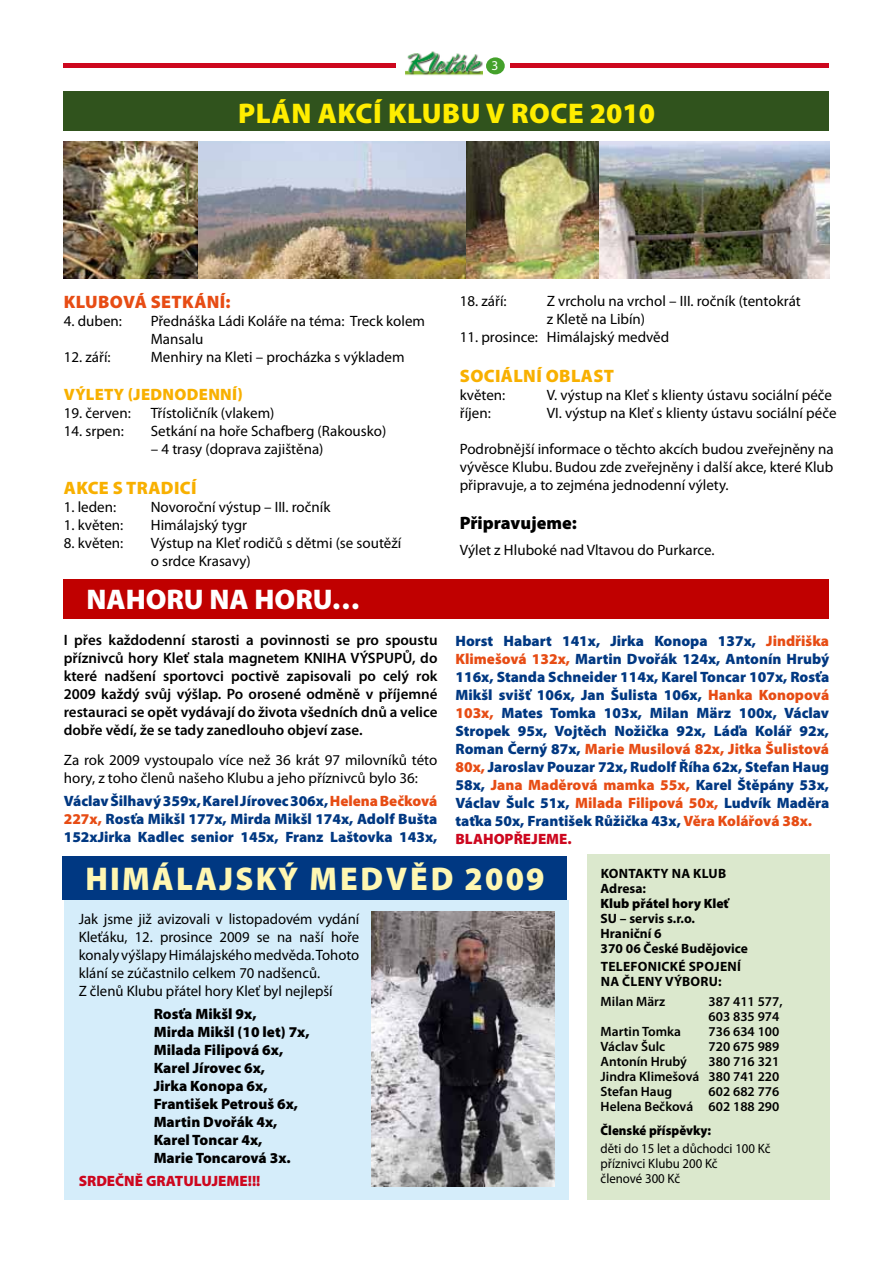
<style>
.page{position:relative;width:893px;height:1263px;background:#fff}
.page>*{position:absolute;margin:0;border:0;box-sizing:border-box;transform-origin:0 0}
.t1{font:900 33px "Myriad Pro";letter-spacing:.07em;color:#fff7b2}
.t2{font:900 28.5px "Myriad Pro";letter-spacing:.02em;color:#ffed00}
.t3{font:900 28.5px "Myriad Pro";color:#fff}
.t4{font:900 18px "Myriad Pro";letter-spacing:.02em;color:#f8b000}
.t5{font:900 18px "Myriad Pro";color:#e74c14}
.t6{font:900 18px "Myriad Pro";color:#000}
.t7{font:900 16.5px "Myriad Pro";letter-spacing:.02em;color:#f8b000}
.t8{font:15px/18px "Myriad Pro";color:#000}
.t9{font:900 15px/18px "Myriad Pro";color:#003882;text-align:justify}
.t10{font:600 15px/18px "Myriad Pro";color:#000;text-align:justify}
.t11{font:900 15px/18px "Myriad Pro";color:#000}
.t12{font:900 15px "Myriad Pro";color:#cd071e}
.t13{font:600 13.5px/15px "Myriad Pro";color:#000}
.t14{font:13.5px/15px "Myriad Pro";color:#000;scale:.95 1}
.t15{font:700 13.5px/15px "Myriad Pro";letter-spacing:.02em;color:#000}
.t16{font:700 13.5px/15px "Myriad Pro";color:#000}
.t17{font:900 13.5px "Myriad Pro";color:#000}
.t18{font:900 13.5px "Myriad Pro";color:#000;scale:.95 1}
.t19{font:13.5px "Myriad Pro";color:#fff}
.s1{color:#e74c14}
.s2{color:#cd071e}
</style>
<div class="page">
<div style="left:64px;top:92px;width:765px;height:39px;background:#30531d"></div>
<div style="left:64px;top:580px;width:765px;height:39px;background:#c00000"></div>
<hr style="left:64px;top:64px;width:765px;height:4px;background:#cd071e">
<div style="left:396px;top:53px;width:114px;height:26px;background:#fff"></div>
<img style="left:406px;top:52px;width:76px;height:24px">
<div style="left:486px;top:57px;width:19px;height:17px;background:#44a12b;border-radius:50%"></div>
<img style="left:64px;top:141px;width:536px;height:138px">
<img style="left:600px;top:141px;width:229px;height:138px">
<div style="left:587px;top:854px;width:242px;height:345px;background:#dbe8cd"></div>
<div style="left:64px;top:900px;width:504px;height:299px;background:#d5edfa"></div>
<div style="left:62px;top:856px;width:505px;height:43px;background:#003882"></div>
<img style="left:371px;top:911px;width:183px;height:275px">
<p class="t19" style="left:492px;top:57px;width:8px">3</p>
<h2 class="t2" style="left:238px;top:94px;width:37px">Plán</h2>
<h2 class="t2" style="left:318px;top:94px;width:108px">akcí Klubu</h2>
<h2 class="t2" style="left:486px;top:94px;width:171px">v roce 2010</h2>
<p class="t5" style="left:64px;top:290px;width:25px">Klubová</p>
<p class="t5" style="left:151px;top:290px;width:33px">setkání</p>
<p class="t5" style="left:226px;top:290px;width:7px">:</p>
<p class="t8" style="left:64px;top:312px;width:60px">4. duben:</p>
<p class="t8" style="left:151px;top:312px;width:276px">Přednáška Ládi Koláře na téma: Treck kolem<br>Mansalu</p>
<p class="t8" style="left:64px;top:348px;width:48px">12. září:</p>
<p class="t8" style="left:151px;top:348px;width:255px">Menhiry na Kleti – procházka s výkladem</p>
<p class="t7" style="left:64px;top:384px;width:100px">Výl ety (jednod</p>
<p class="t7" style="left:199px;top:384px;width:46px">enní)</p>
<p class="t8" style="left:64px;top:404px;width:69px">19. červen:</p>
<p class="t8" style="left:151px;top:404px;width:125px">Třístoličník (vlakem)</p>
<p class="t8" style="left:64px;top:422px;width:62px">14. srpen:</p>
<p class="t8" style="left:151px;top:422px;width:237px">Setkání na hoře Schafberg (Rakousko)</p>
<p class="t8" style="left:151px;top:440px;width:174px">– 4 trasy (doprava zajištěna)</p>
<p class="t4" style="left:64px;top:476px;width:134px">Akce stradicí</p>
<p class="t8" style="left:64px;top:497px;width:54px">1. leden:</p>
<p class="t8" style="left:151px;top:497px;width:181px">Novoroční výstup – III. ročník</p>
<p class="t8" style="left:64px;top:515px;width:61px">1. květen:</p>
<p class="t8" style="left:151px;top:515px;width:98px">Himálajský tygr</p>
<p class="t8" style="left:64px;top:533px;width:61px">8. květen:</p>
<p class="t8" style="left:151px;top:533px;width:252px">Výstup na Kleť rodičů s dětmi (se soutěží o srdce Krasavy)</p>
<p class="t8" style="left:460px;top:292px;width:48px">18. září:</p>
<p class="t8" style="left:547px;top:292px;width:256px">Z vrcholu na vrchol – III. ročník (tentokrát z Kletě na Libín)</p>
<p class="t8" style="left:460px;top:328px;width:211px">11. prosince: Himálajský medvěd</p>
<p class="t4" style="left:460px;top:364px;width:46px">Sociální</p>
<p class="t4" style="left:546px;top:364px;width:13px">obl</p>
<p class="t4" style="left:581px;top:364px;width:24px">ast</p>
<p class="t8" style="left:460px;top:385px;width:47px">květen:</p>
<p class="t8" style="left:547px;top:385px;width:287px">V. výstup na Kleť s klienty ústavu sociální péče</p>
<p class="t8" style="left:460px;top:403px;width:33px">říjen:</p>
<p class="t8" style="left:547px;top:403px;width:291px">VI. výstup na Kleť s klienty ústavu sociální péče</p>
<p class="t8" style="left:460px;top:439px;width:376px;text-align:justify">Podrobnější informace o těchto akcích budou zveřejněny na vývěsce Klubu. Budou zde zveřejněny i další akce, které Klub připravuje, a to zejména jednodenní výlety.</p>
<p class="t6" style="left:460px;top:511px;width:119px">Připravujeme:</p>
<p class="t8" style="left:460px;top:540px;width:256px">Výlet z Hluboké nad Vltavou do Purkarce.</p>
<h2 class="t3" style="left:86px;top:581px;width:276px">NAHORU NA HORU…</h2>
<p class="t10" style="left:64px;top:631px;width:375px">I přes každodenní starosti a povinnosti se pro spoustu příznivců hory Kleť stala magnetem KNIHA VÝSPUPŮ, do které nadšení sportovci poctivě zapisovali po celý rok 2009 každý svůj výšlap. Po orosené odměně v příjemné restauraci se opět vydávají do života všedních dnů a velice dobře vědí, že se tady zanedlouho objeví zase.</p>
<p class="t8" style="left:64px;top:751px;width:375px">Za rok 2009 vystoupalo více než 36 krát 97 milovníků této hory, z toho členů našeho Klubu a jeho příznivců bylo 36:</p>
<p class="t9" style="left:64px;top:791px;width:375px">Václav Šilhavý 359x, Karel Jírovec 306x,<span class="s1">Helena Bečková 227x,</span> Rosťa Mikšl 177x, Mirda Mikšl 174x, Adolf Bušta 152xJirka Kadlec senior 145x, Franz Laštovka 143x,</p>
<p class="t9" style="left:455px;top:631px;width:375px;text-align:left">Horst Habart 141x, Jirka Konopa 137x, <span class="s1">Jindřiška Klimešová 132x,</span> Martin Dvořák 124x, Antonín Hrubý 116x, Standa Schneider 114x, Karel Toncar 107x, Rosťa Mikšl svišť 106x, Jan Šulista 106x, <span class="s1">Hanka Konopová 103x,</span> Mates Tomka 103x, Milan März 100x, Václav Stropek 95x, Vojtěch Nožička 92x, Láďa Kolář 92x, Roman Černý 87x, <span class="s1">Marie Musilová 82x, Jitka Šulistová 80x,</span> Jaroslav Pouzar 72x, Rudolf Říha 62x, Stefan Haug 58x, <span class="s1">Jana Maděrová mamka 55x,</span> Karel Štěpány 53x, Václav Šulc 51x, <span class="s1">Milada Filipová 50x,</span> Ludvík Maděra taťka 50x, František Růžička 43x, <span class="s1">Věra Kolářová 38x.<br></span><span class="s2">BLAHOPŘEJEME.</span></p>
<h1 class="t1" style="left:85px;top:856px;width:461px">HIMÁLAJSKÝ medvěd 2009</h1>
<p class="t8" style="left:79px;top:910px;width:282px">Jak jsme již avizovali v listopadovém vydání Kleťáku, 12. prosince 2009 se na naší hoře konaly výšlapy Himálajského medvěda. Tohoto klání se zúčastnilo celkem 70 nadšenců.<br>Z členů Klubu přátel hory Kleť byl nejlepší</p>
<p class="t11" style="left:154px;top:1004px;width:158px">Rosťa Mikšl 9x,<br>Mirda Mikšl (10 let) 7x,<br>Milada Filipová 6x,<br>Karel Jírovec 6x,<br>Jirka Konopa 6x,<br>František Petrouš 6x,<br>Martin Dvořák 4x,<br>Karel Toncar 4x,<br>Marie Toncarová 3x.</p>
<p class="t12" style="left:79px;top:1170px;width:183px">SRDEČNĚ GRATULUJEME!!!</p>
<p class="t15" style="left:601px;top:866px;width:127px">Kontakty na Klub<br>Adresa:</p>
<p class="t17" style="left:601px;top:895px;width:130px">Klub přátel hory Kleť</p>
<p class="t16" style="left:601px;top:911px;width:149px">SU – servis s.r.o.<br>Hraniční 6<br>370 06 České Budějovice</p>
<p class="t15" style="left:601px;top:959px;width:142px">Telefonické spojení na členy výboru:</p>
<p class="t13" style="left:601px;top:993px;width:66px">Milan März</p>
<p class="t13" style="left:709px;top:993px;width:75px">387 411 577,<br>603 835 974</p>
<p class="t13" style="left:601px;top:1023px;width:82px">Martin Tomka</p>
<p class="t13" style="left:709px;top:1023px;width:72px">736 634 100</p>
<p class="t13" style="left:601px;top:1038px;width:66px">Václav Šulc</p>
<p class="t13" style="left:709px;top:1038px;width:72px">720 675 989</p>
<p class="t13" style="left:601px;top:1053px;width:88px">Antonín Hrubý</p>
<p class="t13" style="left:601px;top:1053px;width:180px;text-align:justify;text-indent:108px">380 716 321<br>Jindra Klimešová 380 741 220<br>Stefan Haug</p>
<p class="t13" style="left:601px;top:1083px;width:180px;text-align:right">602 682 776<br>Helena Bečková 602 188 290</p>
<p class="t18" style="left:601px;top:1121px;width:118px">Členské příspěvky:</p>
<p class="t14" style="left:601px;top:1140px;width:180px">děti do 15 let a důchodci 100 Kč příznivci Klubu 200 Kč<br>členové 300 Kč</p>
</div>
